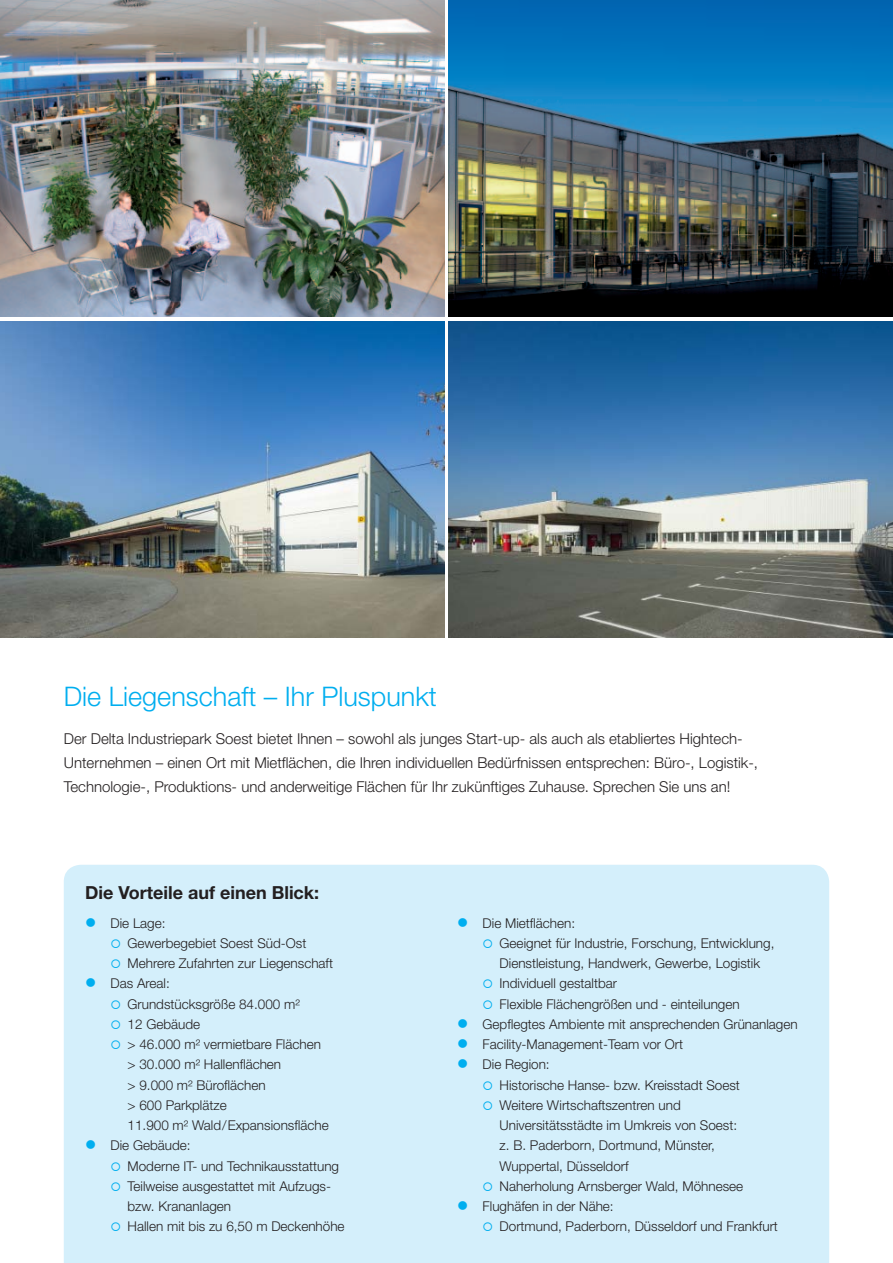
<style>
.page{position:relative;width:893px;height:1263px;background:#fff}
.page>*{position:absolute;margin:0;border:0;box-sizing:border-box;transform-origin:0 0}
.t1{font:300 27px "Helvetica Neue LT Std";color:#00aeef}
.t2{font:700 18px "Helvetica Neue LT Std";color:#231f20}
.t3{font:300 15px/24px "Helvetica Neue LT Std";color:#231f20}
.t4{font:300 13.5px "Helvetica Neue LT Std";color:#231f20}
</style>
<div class="page">
<img style="left:0;top:0;width:444px;height:317px">
<img style="left:0;top:321px;width:444px;height:317px">
<img style="left:449px;top:0;width:444px;height:317px">
<img style="left:449px;top:321px;width:444px;height:317px">
<div style="left:64px;top:865px;width:765px;height:398px;background:#d4effb"></div>
<svg style="left:86px;top:918px;width:9px;height:8px"></svg>
<svg style="left:112px;top:939px;width:8px;height:9px"></svg>
<svg style="left:112px;top:959px;width:8px;height:9px"></svg>
<svg style="left:86px;top:978px;width:9px;height:9px"></svg>
<svg style="left:112px;top:1000px;width:8px;height:9px"></svg>
<svg style="left:112px;top:1020px;width:8px;height:9px"></svg>
<svg style="left:112px;top:1040px;width:8px;height:9px"></svg>
<svg style="left:86px;top:1140px;width:9px;height:9px"></svg>
<svg style="left:112px;top:1162px;width:8px;height:9px"></svg>
<svg style="left:112px;top:1182px;width:8px;height:9px"></svg>
<svg style="left:112px;top:1222px;width:8px;height:9px"></svg>
<svg style="left:458px;top:918px;width:9px;height:8px"></svg>
<svg style="left:484px;top:939px;width:8px;height:9px"></svg>
<svg style="left:484px;top:979px;width:8px;height:9px"></svg>
<svg style="left:484px;top:1000px;width:8px;height:9px"></svg>
<svg style="left:458px;top:1019px;width:9px;height:9px"></svg>
<svg style="left:458px;top:1039px;width:9px;height:9px"></svg>
<svg style="left:458px;top:1059px;width:9px;height:9px"></svg>
<svg style="left:484px;top:1081px;width:8px;height:9px"></svg>
<svg style="left:484px;top:1101px;width:8px;height:9px"></svg>
<svg style="left:484px;top:1182px;width:8px;height:9px"></svg>
<svg style="left:458px;top:1201px;width:9px;height:9px"></svg>
<svg style="left:484px;top:1222px;width:8px;height:9px"></svg>
<h1 class="t1" style="left:64px;top:680px;width:375px">Die Liegenschaft – Ihr Pluspunkt</h1>
<p class="t3" style="left:64px;top:726px;width:696px">Der Delta Industriepark Soest bietet Ihnen – sowohl als junges Start-up- als auch als etabliertes Hightech-<br>Unternehmen – einen Ort mit Mietflächen, die Ihren individuellen Bedürfnissen entsprechen: Büro-, Logistik-,<br>Technologie-, Produktions- und anderweitige Flächen für Ihr zukünftiges Zuhause. Sprechen Sie uns an!</p>
<h2 class="t2" style="left:85px;top:881px;width:236px">Die Vorteile auf einen Blick:</h2>
<p class="t4" style="left:111px;top:914px;width:57px">Die Lage:</p>
<p class="t4" style="left:128px;top:935px;width:180px">Gewerbegebiet Soest Süd-Ost</p>
<p class="t4" style="left:128px;top:955px;width:207px">Mehrere Zufahrten zur Liegenschaft</p>
<p class="t4" style="left:111px;top:975px;width:61px">Das Areal:</p>
<p class="t4" style="left:128px;top:995px;width:174px">Grundstücksgröße 84.000 m²</p>
<p class="t4" style="left:128px;top:1016px;width:74px">12 Gebäude</p>
<p class="t4" style="left:128px;top:1036px;width:195px">&gt; 46.000 m² vermietbare Flächen</p>
<p class="t4" style="left:128px;top:1056px;width:155px">&gt; 30.000 m² Hallenflächen</p>
<p class="t4" style="left:128px;top:1076px;width:140px">&gt; 9.000 m² Büroflächen</p>
<p class="t4" style="left:128px;top:1097px;width:101px">&gt; 600 Parkplätze</p>
<p class="t4" style="left:128px;top:1117px;width:203px">11.900 m² Wald / Expansionsfläche</p>
<p class="t4" style="left:111px;top:1137px;width:82px">Die Gebäude:</p>
<p class="t4" style="left:128px;top:1157px;width:213px">Moderne IT- und Technikausstattung</p>
<p class="t4" style="left:128px;top:1178px;width:205px">Teilweise ausgestattet mit Aufzugs-</p>
<p class="t4" style="left:128px;top:1198px;width:105px">bzw. Krananlagen</p>
<p class="t4" style="left:128px;top:1218px;width:219px">Hallen mit bis zu 6,50 m Deckenhöhe</p>
<p class="t4" style="left:483px;top:914px;width:94px">Die Mietflächen:</p>
<p class="t4" style="left:500px;top:935px;width:276px">Geeignet für Industrie, Forschung, Entwicklung,</p>
<p class="t4" style="left:500px;top:955px;width:262px">Dienstleistung, Handwerk, Gewerbe, Logistik</p>
<p class="t4" style="left:500px;top:975px;width:119px">Individuell gestaltbar</p>
<p class="t4" style="left:500px;top:995px;width:242px">Flexible Flächengrößen und - einteilungen</p>
<p class="t4" style="left:483px;top:1016px;width:317px">Gepflegtes Ambiente mit ansprechenden Grünanlagen</p>
<p class="t4" style="left:483px;top:1036px;width:202px">Facility-Management-Team vor Ort</p>
<p class="t4" style="left:483px;top:1056px;width:69px">Die Region:</p>
<p class="t4" style="left:500px;top:1076px;width:242px">Historische Hanse- bzw. Kreisstadt Soest</p>
<p class="t4" style="left:500px;top:1097px;width:183px">Weitere Wirtschaftszentren und</p>
<p class="t4" style="left:500px;top:1117px;width:239px">Universitätsstädte im Umkreis von Soest:</p>
<p class="t4" style="left:500px;top:1137px;width:217px">z. B. Paderborn, Dortmund, Münster,</p>
<p class="t4" style="left:500px;top:1157px;width:131px">Wuppertal, Düsseldorf</p>
<p class="t4" style="left:500px;top:1178px;width:245px">Naherholung Arnsberger Wald, Möhnesee</p>
<p class="t4" style="left:483px;top:1198px;width:133px">Flughäfen in der Nähe:</p>
<p class="t4" style="left:500px;top:1218px;width:280px">Dortmund, Paderborn, Düsseldorf und Frankfurt</p>
</div>
